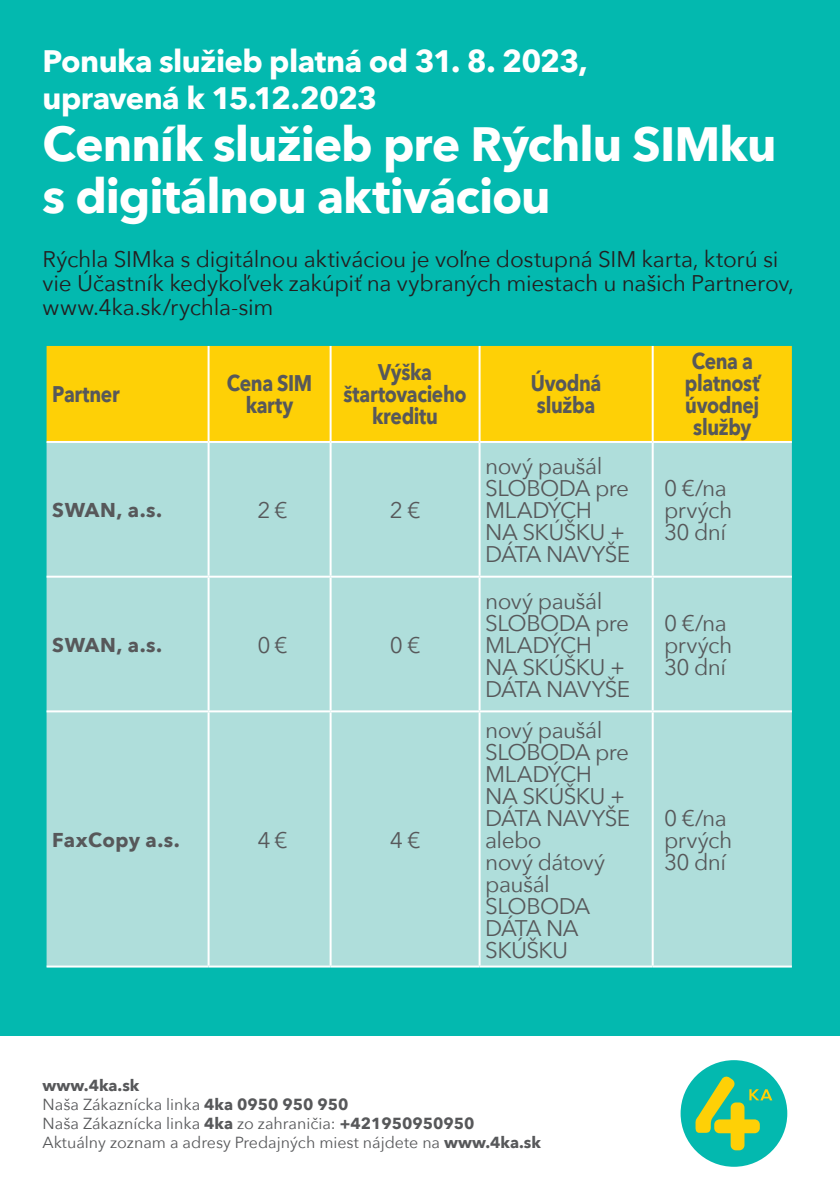
<style>
.page{position:relative;width:840px;height:1191px;background:#fff}
.page>*{position:absolute;margin:0;border:0;box-sizing:border-box;transform-origin:0 0}
.t1{font:700 48px/52px "Avenir Next";letter-spacing:-.02em;color:#fff}
.t2{font:700 31px/37.2px "Avenir Next";letter-spacing:-.02em;color:#fff}
.t3{font:22.6px/22px "Avenir Next";letter-spacing:-.03em;color:#57585a}
.t4{font:22.6px/24px "Avenir Next";letter-spacing:-.01em;color:#231f20}
.t5{font:700 22.6px/22px "Avenir Next";letter-spacing:-.02em;color:#57585a;text-align:center;scale:.85 1}
.t6{font:700 20px "Avenir Next";letter-spacing:.02em;color:#57585a}
.t7{font:16px/19.2px "Avenir Next";color:#57585a}
.s1{font-weight:700}
</style>
<div class="page">
<div style="left:0;top:0;width:839px;height:1191px;background:#03b9af"></div>
<div style="left:0;top:1036px;width:839px;height:155px;background:#fff"></div>
<div style="left:47px;top:346px;width:744px;height:95px;background:#fed006"></div>
<div style="left:47px;top:443px;width:744px;height:522px;background:#afdedb"></div>
<hr style="left:207px;top:346px;width:2px;height:95px;background:#fff">
<hr style="left:329px;top:346px;width:2px;height:95px;background:#fff">
<hr style="left:478px;top:346px;width:2px;height:95px;background:#fff">
<hr style="left:651px;top:346px;width:2px;height:95px;background:#fff">
<hr style="left:47px;top:441px;width:161px;height:2px;background:#fff">
<hr style="left:208px;top:441px;width:122px;height:2px;background:#fff">
<hr style="left:207px;top:443px;width:2px;height:132px;background:#fff">
<hr style="left:330px;top:441px;width:149px;height:2px;background:#fff">
<hr style="left:329px;top:443px;width:2px;height:132px;background:#fff">
<hr style="left:479px;top:441px;width:173px;height:2px;background:#fff">
<hr style="left:478px;top:443px;width:2px;height:132px;background:#fff">
<hr style="left:652px;top:441px;width:139px;height:2px;background:#fff">
<hr style="left:651px;top:443px;width:2px;height:132px;background:#fff">
<hr style="left:47px;top:575px;width:161px;height:2px;background:#fff">
<hr style="left:208px;top:575px;width:122px;height:2px;background:#fff">
<hr style="left:207px;top:577px;width:2px;height:133px;background:#fff">
<hr style="left:330px;top:575px;width:149px;height:2px;background:#fff">
<hr style="left:329px;top:577px;width:2px;height:133px;background:#fff">
<hr style="left:479px;top:575px;width:173px;height:2px;background:#fff">
<hr style="left:478px;top:577px;width:2px;height:133px;background:#fff">
<hr style="left:652px;top:575px;width:139px;height:2px;background:#fff">
<hr style="left:651px;top:577px;width:2px;height:133px;background:#fff">
<hr style="left:47px;top:710px;width:161px;height:2px;background:#fff">
<hr style="left:208px;top:710px;width:122px;height:2px;background:#fff">
<hr style="left:207px;top:712px;width:2px;height:253px;background:#fff">
<hr style="left:330px;top:710px;width:149px;height:2px;background:#fff">
<hr style="left:329px;top:712px;width:2px;height:253px;background:#fff">
<hr style="left:479px;top:710px;width:173px;height:2px;background:#fff">
<hr style="left:478px;top:712px;width:2px;height:253px;background:#fff">
<hr style="left:652px;top:710px;width:139px;height:2px;background:#fff">
<hr style="left:651px;top:712px;width:2px;height:253px;background:#fff">
<hr style="left:47px;top:965px;width:161px;height:2px;background:#fff">
<hr style="left:208px;top:965px;width:122px;height:2px;background:#fff">
<hr style="left:330px;top:965px;width:149px;height:2px;background:#fff">
<hr style="left:479px;top:965px;width:173px;height:2px;background:#fff">
<hr style="left:652px;top:965px;width:139px;height:2px;background:#fff">
<svg style="left:680px;top:1060px;width:106px;height:106px"></svg>
<h2 class="t2" style="left:43px;top:42px;width:546px">Ponuka služieb platná od 31. 8. 2023, upravená k 15.12.2023</h2>
<h1 class="t1" style="left:43px;top:117px;width:735px">Cenník služieb pre Rýchlu SIMku s digitálnou aktiváciou</h1>
<p class="t4" style="left:43px;top:246px;width:752px">Rýchla SIMka s digitálnou aktiváciou je voľne dostupná SIM karta, ktorú si vie Účastník kedykoľvek zakúpiť na vybraných miestach u našich Partnerov, www.4ka.sk/rychla-sim</p>
<p class="t5" style="left:52px;top:383px;width:81px">Partner</p>
<p class="t5" style="left:227px;top:372px;width:102px">Cena SIM karty</p>
<p class="t5" style="left:343px;top:361px;width:146px">Výška štartovacieho kreditu</p>
<p class="t5" style="left:530px;top:372px;width:84px;text-align:left">Úvodná služba</p>
<p class="t6" style="left:52px;top:493px;width:111px">SWAN, a.s.</p>
<p class="t3" style="left:257px;top:498px;width:32px">2 €</p>
<p class="t3" style="left:389px;top:498px;width:32px">2 €</p>
<p class="t6" style="left:52px;top:627px;width:111px">SWAN, a.s.</p>
<p class="t3" style="left:257px;top:633px;width:32px">0 €</p>
<p class="t3" style="left:389px;top:633px;width:32px">0 €</p>
<p class="t6" style="left:52px;top:822px;width:129px">FaxCopy a.s.</p>
<p class="t3" style="left:257px;top:828px;width:32px">4 €</p>
<p class="t3" style="left:389px;top:828px;width:32px">4 €</p>
<p class="t3" style="left:485px;top:454px;width:146px">nový paušál<br>SLOBODA pre<br>MLADÝCH<br>NA SKÚŠKU +<br>DÁTA NAVYŠE</p>
<p class="t3" style="left:485px;top:589px;width:146px">nový paušál<br>SLOBODA pre<br>MLADÝCH<br>NA SKÚŠKU +<br>DÁTA NAVYŠE</p>
<p class="t3" style="left:485px;top:718px;width:146px">nový paušál<br>SLOBODA pre<br>MLADÝCH<br>NA SKÚŠKU +<br>DÁTA NAVYŠE alebo<br>nový dátový paušál<br>SLOBODA<br>DÁTA NA<br>SKÚŠKU</p>
<p class="t5" style="left:684px;top:350px;width:89px">Cena a platnosť úvodnej služby</p>
<p class="t3" style="left:663px;top:476px;width:70px">0 €/na prvých<br>30 dní</p>
<p class="t3" style="left:663px;top:611px;width:70px">0 €/na prvých<br>30 dní</p>
<p class="t3" style="left:663px;top:805px;width:70px">0 €/na prvých<br>30 dní</p>
<p class="t7" style="left:43px;top:1074px;width:499px"><span class="s1">www.4ka.sk<br></span>Naša Zákaznícka linka <span class="s1">4ka 0950 950 950<br></span>Naša Zákaznícka linka <span class="s1">4ka</span> zo zahraničia: <span class="s1">+421950950950<br></span>Aktuálny zoznam a adresy Predajných miest nájdete na <span class="s1">www.4ka.sk</span></p>
</div>
